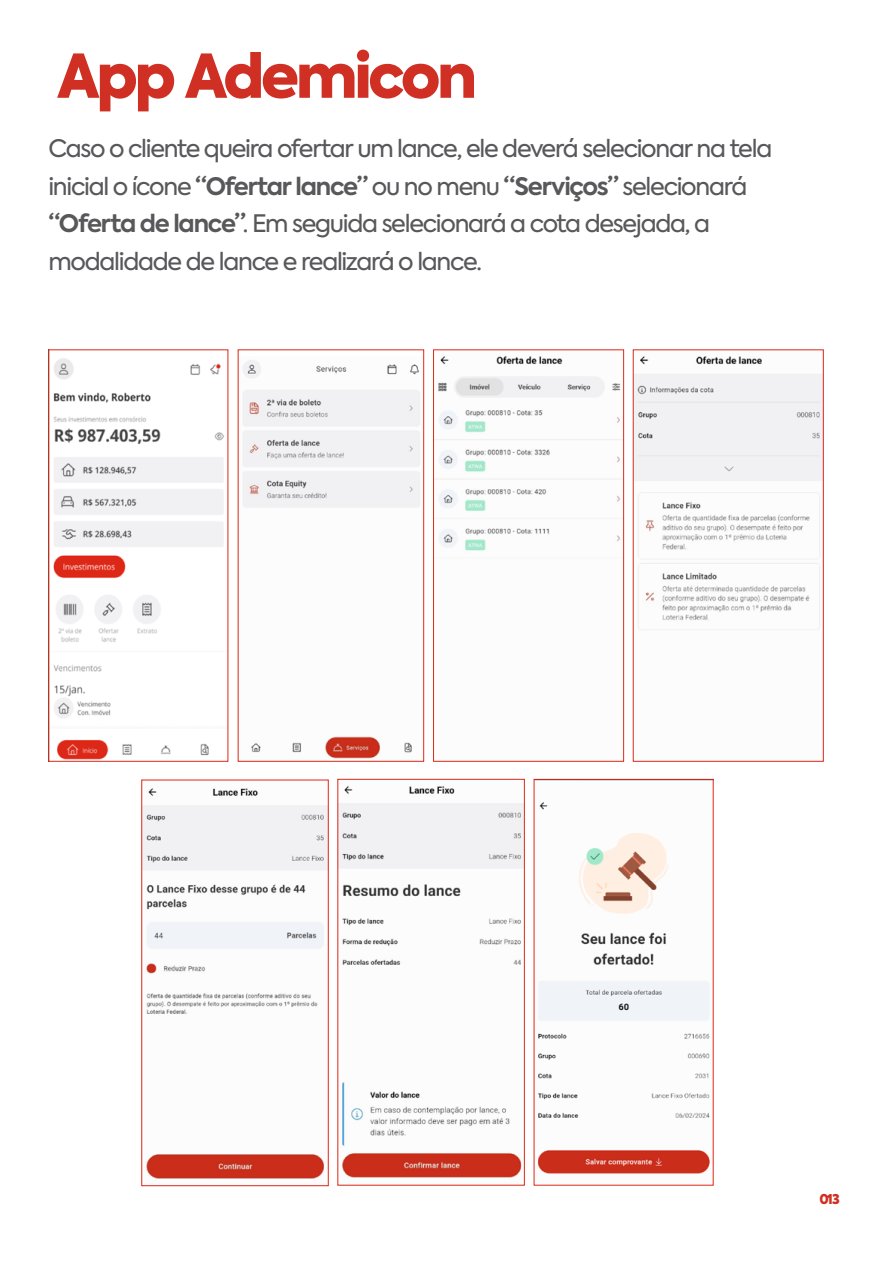
<style>
.page{position:relative;width:893px;height:1263px;background:#fff}
.page>*{position:absolute;margin:0;border:0;box-sizing:border-box;transform-origin:0 0}
.t1{font:900 60px "Axiforma";letter-spacing:-.055em;color:#d02f24}
.t2{font:24px/37.5px "Axiforma";letter-spacing:-.055em;color:#58585b}
.t3{font:900 13.5px "Axiforma";color:#d02f24}
.s1{font-weight:700}
</style>
<div class="page">
<img style="left:53px;top:358px;width:171px;height:402px">
<div style="left:48px;top:349px;width:180px;height:413px;border:1px solid #dd2817"></div>
<img style="left:243px;top:360px;width:177px;height:399px">
<div style="left:238px;top:349px;width:186px;height:413px;border:1px solid #dd2817"></div>
<img style="left:435px;top:356px;width:187px;height:195px">
<div style="left:433px;top:349px;width:191px;height:413px;border:1px solid #dd2817"></div>
<img style="left:635px;top:356px;width:187px;height:274px">
<div style="left:633px;top:349px;width:191px;height:413px;border:1px solid #dd2817"></div>
<img style="left:143px;top:788px;width:184px;height:391px">
<div style="left:141px;top:780px;width:188px;height:406px;border:1px solid #dd2817"></div>
<img style="left:339px;top:786px;width:184px;height:392px">
<div style="left:337px;top:779px;width:188px;height:406px;border:1px solid #dd2817"></div>
<img style="left:537px;top:802px;width:173px;height:372px">
<h1 class="t1" style="left:57px;top:33px;width:421px">App Ademicon</h1>
<p class="t2" style="left:48px;top:130px;width:725px">Caso o cliente queira ofertar um lance, ele deverá selecionar na tela inicial o ícone <span class="s1">“Ofertar lance”</span> ou no menu <span class="s1">“Serviços”</span> selecionará <span class="s1">“Oferta de lance”</span>. Em seguida selecionará a cota desejada, a modalidade de lance e realizará o lance.</p>
<p class="t3" style="left:819px;top:1190px;width:22px">013</p>
</div>
